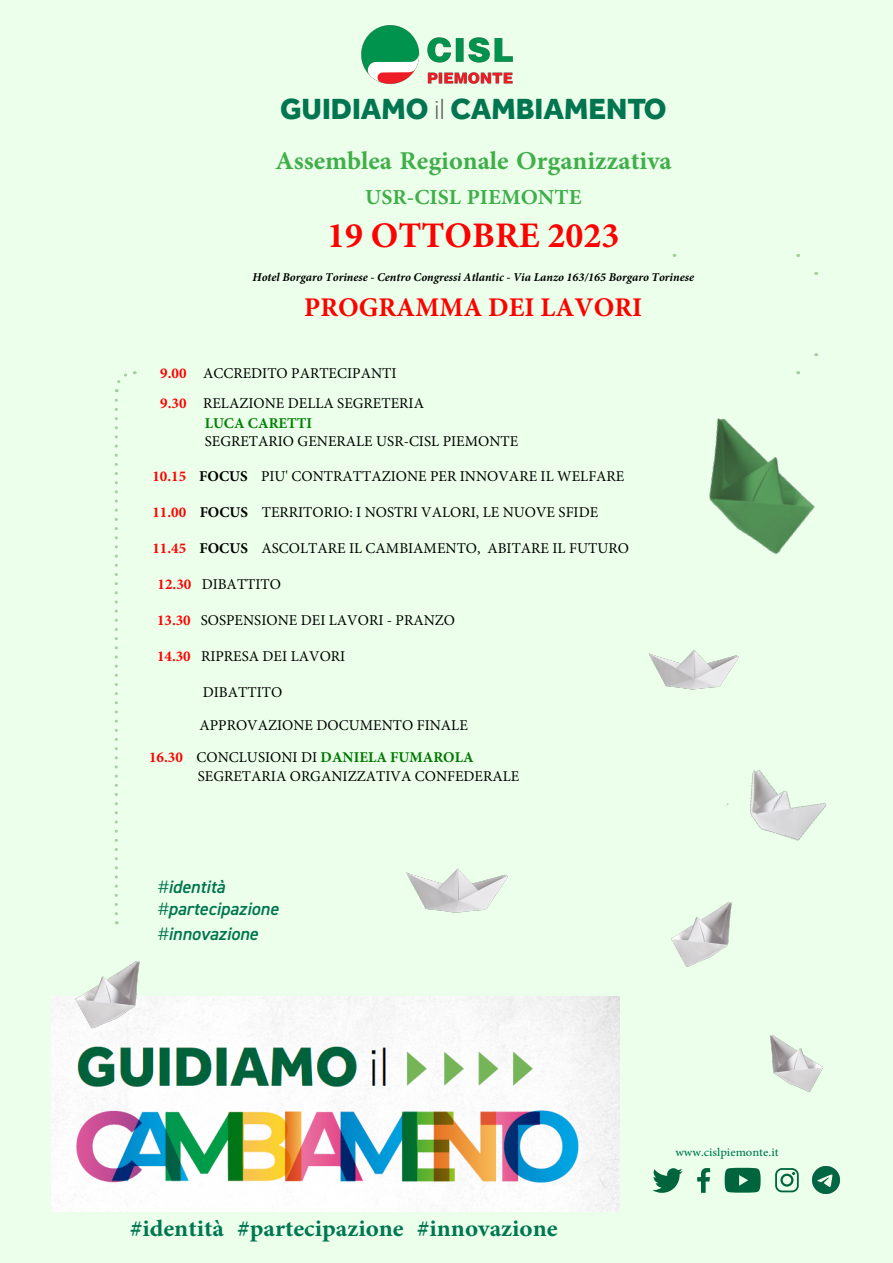
<style>
.page{position:relative;width:893px;height:1263px;background:#ebffeb}
.page>*{position:absolute;margin:0;border:0;box-sizing:border-box;transform-origin:0 0}
.t1{font:700 36px "Adobe Arabic";color:#40ae49}
.t2{font:700 36px "Minion Pro";color:#f00}
.t3{font:700 33px "Adobe Arabic";color:#007651}
.t4{font:800 30px "Effra";color:#00754f}
.t5{font:700 30px "Adobe Arabic";color:#40ae49}
.t6{font:700 27px "Minion Pro";color:#f00}
.t7{font:italic 600 18px/22.6px "DIN2014";color:#00754f}
.t8{font:16.5px "Adobe Arabic";color:#00754f}
.t9{font:15px/30px "Minion Pro";color:#000}
.t10{font:700 15px "Minion Pro";color:#070}
.t11{font:700 15px "Minion Pro";color:#008000}
.t12{font:italic 700 12px "Minion Pro";color:#000}
.s1{font-weight:300;color:#57585a}
.s2{font-weight:700;color:#f00}
.s3{font-weight:700}
.s4{color:#f00}
.s5{font-weight:400;color:#000}
.s6{font-weight:300}
</style>
<div class="page">
<svg style="left:697px;top:1168px;width:13px;height:25px"></svg>
<svg style="left:652px;top:1168px;width:31px;height:25px"></svg>
<svg style="left:725px;top:1168px;width:36px;height:25px"></svg>
<svg style="left:775px;top:1168px;width:24px;height:24px"></svg>
<svg style="left:115px;top:371px;width:20px;height:543px"></svg>
<img style="left:361px;top:26px;width:152px;height:58px">
<img style="left:52px;top:996px;width:567px;height:215px">
<img style="left:709px;top:418px;width:106px;height:136px">
<img style="left:66px;top:961px;width:98px;height:82px">
<img style="left:649px;top:650px;width:90px;height:40px">
<img style="left:770px;top:1035px;width:54px;height:57px">
<img style="left:671px;top:902px;width:61px;height:65px">
<img style="left:726px;top:770px;width:100px;height:71px">
<img style="left:406px;top:868px;width:102px;height:45px">
<img style="left:813px;top:1167px;width:27px;height:27px">
<h3 class="t4" style="left:280px;top:91px;width:388px">GUIDIAMO <span class="s1">il</span> CAMBIAMENTO</h3>
<h1 class="t1" style="left:275px;top:136px;width:398px">Assemblea Regionale Organizzativa</h1>
<h3 class="t5" style="left:365px;top:176px;width:218px">USR-CISL PIEMONTE</h3>
<h1 class="t2" style="left:327px;top:210px;width:294px">19 OTTOBRE 2023</h1>
<p class="t12" style="left:253px;top:268px;width:443px">Hotel Borgaro Torinese - Centro Congressi Atlantic - Via Lanzo 163/165 Borgaro Torinese</p>
<h3 class="t6" style="left:304px;top:288px;width:340px">PROGRAMMA DEI LAVORI</h3>
<p class="t9" style="left:160px;top:358px;width:265px"><span class="s2">9.00</span> ACCREDITO PARTECIPANTI<br><span class="s2">9.30</span> RELAZIONE DELLA SEGRETERIA</p>
<p class="t11" style="left:205px;top:412px;width:109px">LUCA CARETTI</p>
<p class="t9" style="left:205px;top:426px;width:315px">SEGRETARIO GENERALE USR-CISL PIEMONTE</p>
<p class="t9" style="left:152px;top:461px;width:474px"><span class="s2">10.15</span> <span class="s3">FOCUS</span> PIU' CONTRATTAZIONE PER INNOVARE IL WELFARE</p>
<p class="t9" style="left:152px;top:497px;width:447px"><span class="s2">11.00</span> <span class="s3">FOCUS</span> TERRITORIO: I NOSTRI VALORI, LE NUOVE SFIDE</p>
<p class="t9" style="left:152px;top:533px;width:478px"><span class="s2">11.45</span> <span class="s3">FOCUS</span> ASCOLTARE IL CAMBIAMENTO, ABITARE IL FUTURO</p>
<p class="t9" style="left:158px;top:569px;width:125px"><span class="s2">12.30</span> DIBATTITO</p>
<p class="t9" style="left:157px;top:605px;width:300px"><span class="s2">13.30</span> SOSPENSIONE DEI LAVORI - PRANZO</p>
<p class="t9" style="left:157px;top:641px;width:190px"><span class="s2">14.30</span> RIPRESA DEI LAVORI</p>
<p class="t9" style="left:203px;top:677px;width:81px">DIBATTITO</p>
<p class="t9" style="left:199px;top:710px;width:270px">APPROVAZIONE DOCUMENTO FINALE</p>
<p class="t10" style="left:149px;top:747px;width:326px"><span class="s4">16.30</span> <span class="s5">CONCLUSIONI DI</span> DANIELA FUMAROLA</p>
<p class="t9" style="left:198px;top:761px;width:323px">SEGRETARIA ORGANIZZATIVA CONFEDERALE</p>
<p class="t7" style="left:158px;top:875px;width:122px"><span class="s6">#</span>identità <span class="s6">#</span>partecipazione</p>
<p class="t7" style="left:158px;top:922px;width:102px"><span class="s6">#</span>innovazione</p>
<h2 class="t3" style="left:130px;top:1205px;width:429px">#identità #partecipazione #innovazione</h2>
<p class="t8" style="left:675px;top:1140px;width:105px">www.cislpiemonte.it</p>
</div>
